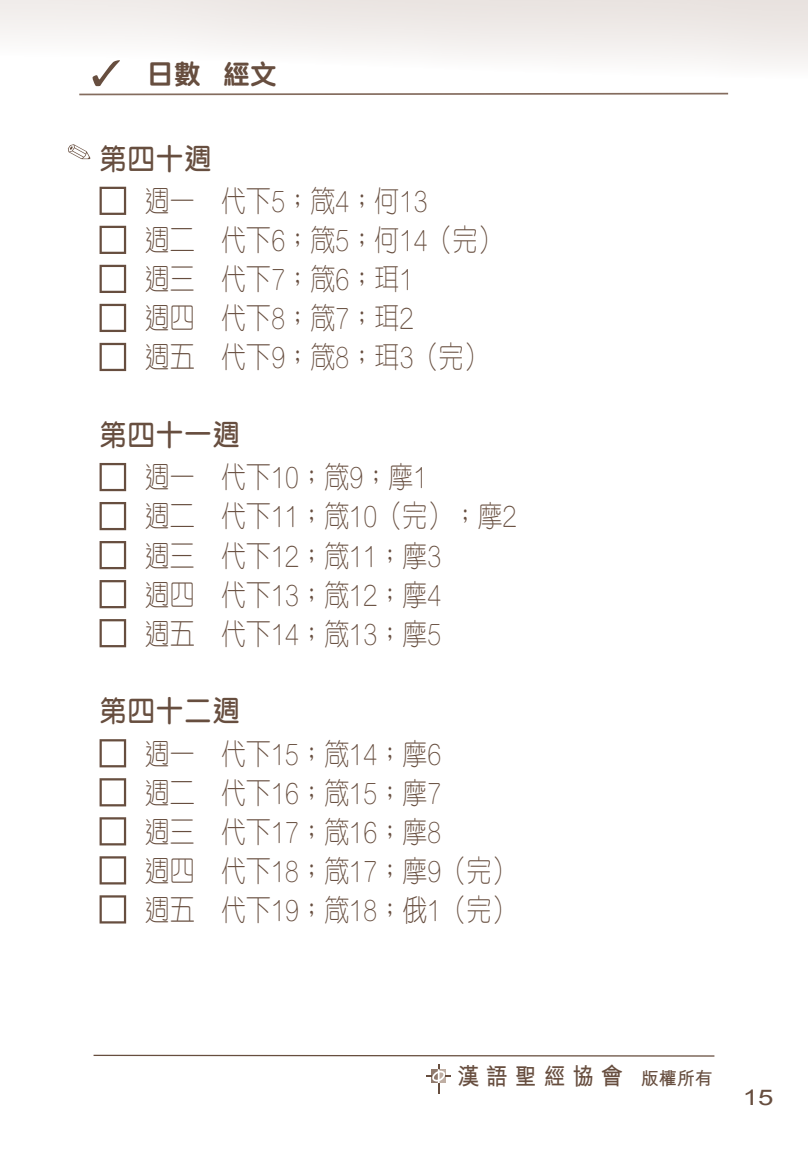
<style>
.page{position:relative;width:808px;height:1149px;background:#fff}
.page>*{position:absolute;margin:0;border:0;box-sizing:border-box;transform-origin:0 0}
.t1{font:300 29.7px/39px "M Yuen HK";color:#674e3f;scale:.85 1}
.t2{font:600 29.7px "M Yuen HK";letter-spacing:.05em;color:#674e3f;scale:.91 1}
.t3{font:800 27px "M Yuen HK";color:#674e3f}
.t4{font:700 23.7px "M Hei HK";letter-spacing:.33em;color:#674e3f;scale:.91 1}
.t5{font:21.6px "Arial";color:#674e3f;scale:1.28 1}
.s1{font-size:18px}
</style>
<div class="page">
<hr style="left:94px;top:1054px;width:620px;height:2px;background:#674e3f">
<svg style="left:426px;top:1064px;width:25px;height:29px"></svg>
<svg style="left:68px;top:144px;width:22px;height:15px"></svg>
<svg style="left:0;top:0;width:808px;height:95px"></svg>
<svg style="left:100px;top:187px;width:26px;height:28px"></svg>
<svg style="left:100px;top:226px;width:26px;height:28px"></svg>
<svg style="left:100px;top:265px;width:26px;height:28px"></svg>
<svg style="left:100px;top:304px;width:26px;height:28px"></svg>
<svg style="left:100px;top:343px;width:26px;height:28px"></svg>
<svg style="left:100px;top:463px;width:26px;height:28px"></svg>
<svg style="left:100px;top:502px;width:26px;height:28px"></svg>
<svg style="left:100px;top:541px;width:26px;height:28px"></svg>
<svg style="left:100px;top:580px;width:26px;height:28px"></svg>
<svg style="left:100px;top:619px;width:26px;height:28px"></svg>
<svg style="left:100px;top:739px;width:26px;height:28px"></svg>
<svg style="left:100px;top:778px;width:26px;height:28px"></svg>
<svg style="left:100px;top:817px;width:26px;height:28px"></svg>
<svg style="left:100px;top:856px;width:26px;height:28px"></svg>
<svg style="left:100px;top:895px;width:26px;height:28px"></svg>
<p class="t3" style="left:147px;top:61px;width:132px">日數 經文</p>
<p class="t2" style="left:100px;top:144px;width:125px">第四十週</p>
<p class="t1" style="left:145px;top:180px;width:423px">週一 代下5；箴4；何13<br>週二 代下6；箴5；何14（完）週三 代下7；箴6；珥1<br>週四 代下8；箴7；珥2<br>週五 代下9；箴8；珥3（完）</p>
<p class="t2" style="left:100px;top:420px;width:156px">第四十一週</p>
<p class="t1" style="left:145px;top:456px;width:440px">週一 代下10；箴9；摩1<br>週二 代下11；箴10（完）；摩2週三 代下12；箴11；摩3<br>週四 代下13；箴12；摩4<br>週五 代下14；箴13；摩5</p>
<p class="t2" style="left:100px;top:696px;width:156px">第四十二週</p>
<p class="t1" style="left:145px;top:732px;width:440px">週一 代下15；箴14；摩6<br>週二 代下16；箴15；摩7<br>週三 代下17；箴16；摩8<br>週四 代下18；箴17；摩9（完）週五 代下19；箴18；俄1（完）</p>
<p class="t4" style="left:457px;top:1059px;width:282px">漢語聖經協會 <span class="s1">版權所有</span></p>
<p class="t5" style="left:743px;top:1082px;width:25px">15</p>
</div>
